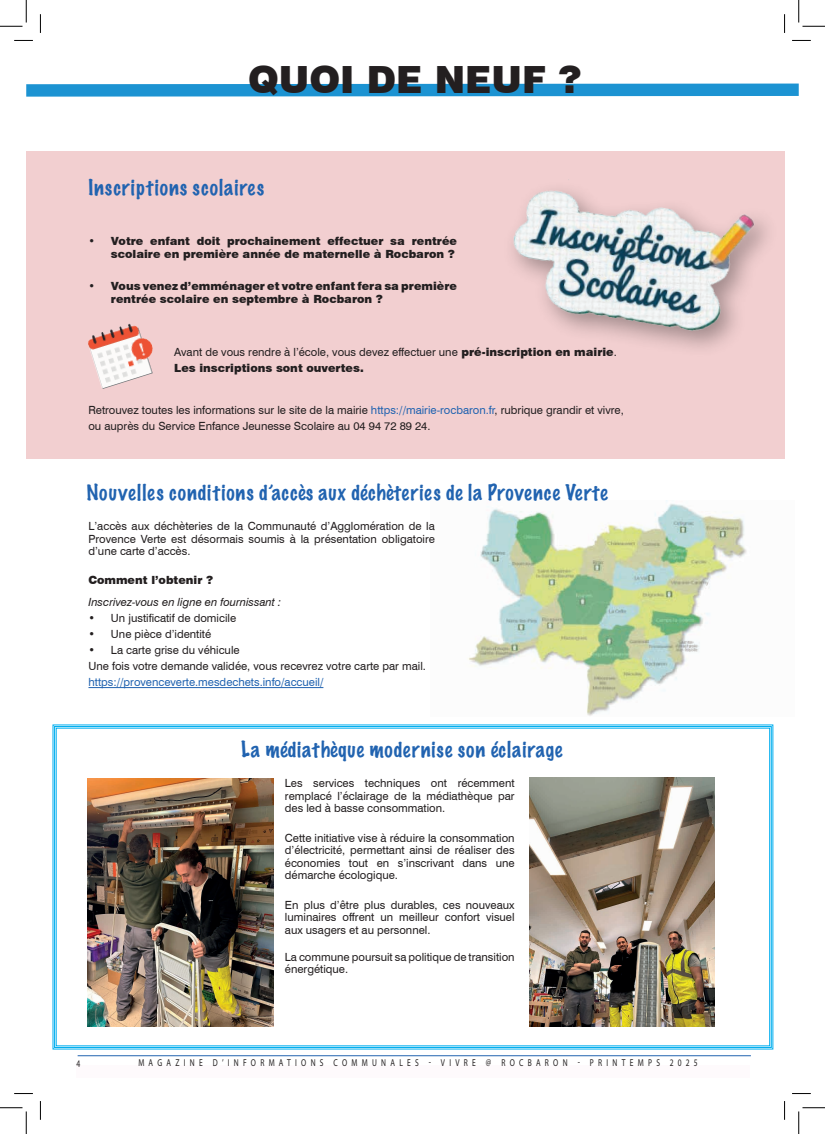
<style>
.page{position:relative;width:825px;height:1134px;background:#fff}
.page>*{position:absolute;margin:0;border:0;box-sizing:border-box;transform-origin:0 0}
.t1{font:900 37.5px "Swiss 721 BT";color:#231f20}
.t2{font:100 20px "Marker Felt";letter-spacing:.05em;color:#2163b0}
.t3{font:11.25px/12.5px "Swiss 721 BT";color:#231f20;text-align:justify}
.t4{font:900 11.25px/12.5px "Swiss 721 BT";color:#231f20}
.t5{font:11.25px "Swiss 721 BT";color:#2163b0}
.t6{font:italic 11.25px "Swiss 721 BT";color:#231f20}
.t7{font:10px "Myriad Pro";letter-spacing:.57em;color:#231f20;scale:.75 1}
.s1{font-weight:400}
.s2{color:#2163b0}
</style>
<div class="page">
<div style="left:76px;top:1064px;width:673px;height:13px;background:#fefafc"></div>
<div style="left:26px;top:151px;width:759px;height:307px;background:#f2cfd0"></div>
<hr style="left:78px;top:1055px;width:673px;height:1px;background:#2163b0">
<svg style="left:26px;top:83px;width:773px;height:14px;background:#359fd7"></svg>
<img style="left:513px;top:179px;width:255px;height:170px">
<img style="left:88px;top:323px;width:65px;height:66px">
<img style="left:468px;top:500px;width:279px;height:216px">
<hr style="left:88px;top:687px;width:235px;height:1px;background:#2163b0">
<img style="left:52px;top:724px;width:721px;height:325px">
<svg style="left:14px;top:40px;width:19px;height:1px"></svg>
<svg style="left:792px;top:40px;width:19px;height:1px"></svg>
<svg style="left:14px;top:1093px;width:19px;height:1px"></svg>
<svg style="left:792px;top:1093px;width:19px;height:1px"></svg>
<svg style="left:40px;top:14px;width:1px;height:19px"></svg>
<svg style="left:40px;top:1101px;width:1px;height:18px"></svg>
<svg style="left:784px;top:14px;width:1px;height:19px"></svg>
<svg style="left:784px;top:1101px;width:1px;height:18px"></svg>
<svg style="left:0;top:0;width:27px;height:27px"></svg>
<svg style="left:0;top:1107px;width:27px;height:26px"></svg>
<svg style="left:798px;top:0;width:27px;height:27px"></svg>
<svg style="left:798px;top:1107px;width:27px;height:26px"></svg>
<h1 class="t1" style="left:248px;top:56px;width:335px">QUOI DE NEUF ?</h1>
<h2 class="t2" style="left:88px;top:172px;width:177px">Inscriptions scolaires</h2>
<p class="t4" style="left:88px;top:235px;width:370px;text-align:right">• Votre enfant doit prochainement effectuer sa rentrée scolaire en première année de maternelle à Rocbaron ?</p>
<p class="t4" style="left:111px;top:280px;width:347px;text-indent:-22px">• Vous venez d’emménager et votre enfant fera sa première rentrée scolaire en septembre à Rocbaron ?</p>
<p class="t4" style="left:174px;top:343px;width:444px;line-height:16px"><span class="s1">Avant de vous rendre à l’école, vous devez effectuer une</span> pré-inscription en mairie<span class="s1">.<br></span>Les inscriptions sont ouvertes.</p>
<p class="t3" style="left:88px;top:402px;width:537px;line-height:16px">Retrouvez toutes les informations sur le site de la mairie <span class="s2">https://mairie-rocbaron.fr</span>, rubrique grandir et vivre, ou auprès du Service Enfance Jeunesse Scolaire au 04 94 72 89 24.</p>
<h2 class="t2" style="left:87px;top:477px;width:523px">Nouvelles conditions d’accès aux déchèteries de la Provence Verte</h2>
<p class="t3" style="left:88px;top:519px;width:348px">L’accès aux déchèteries de la Communauté d’Agglomération de la Provence Verte est désormais soumis à la présentation obligatoire d’une carte d’accès.</p>
<p class="t4" style="left:88px;top:573px;width:126px">Comment l’obtenir ?</p>
<p class="t6" style="left:88px;top:595px;width:194px">Inscrivez-vous en ligne en fournissant :</p>
<p class="t3" style="left:88px;top:611px;width:149px">• Un justificatif de domicile</p>
<p class="t3" style="left:88px;top:627px;width:124px">• Une pièce d’identité</p>
<p class="t3" style="left:88px;top:642px;width:339px;line-height:16px">• La carte grise du véhicule<br>Une fois votre demande validée, vous recevrez votre carte par mail.</p>
<p class="t5" style="left:88px;top:675px;width:236px">https://provenceverte.mesdechets.info/accueil/</p>
<h2 class="t2" style="left:241px;top:733px;width:323px">La médiathèque modernise son éclairage</h2>
<p class="t3" style="left:285px;top:776px;width:231px">Les services techniques ont récemment remplacé l’éclairage de la médiathèque par des led à basse consommation.</p>
<p class="t3" style="left:285px;top:831px;width:231px">Cette initiative vise à réduire la consommation d’électricité, permettant ainsi de réaliser des économies tout en s’inscrivant dans une démarche écologique.</p>
<p class="t3" style="left:285px;top:898px;width:231px">En plus d’être plus durables, ces nouveaux luminaires offrent un meilleur confort visuel aux usagers et au personnel.</p>
<p class="t3" style="left:285px;top:950px;width:231px">La commune poursuit sa politique de transition énergétique.</p>
<p class="t7" style="left:76px;top:1056px;width:7px">4</p>
<p class="t7" style="left:138px;top:1056px;width:747px">MAGAZINE D’INFORMATIONS COMMUNALES - VIVRE @ ROCBARON - PRINTEMPS 2025</p>
</div>
